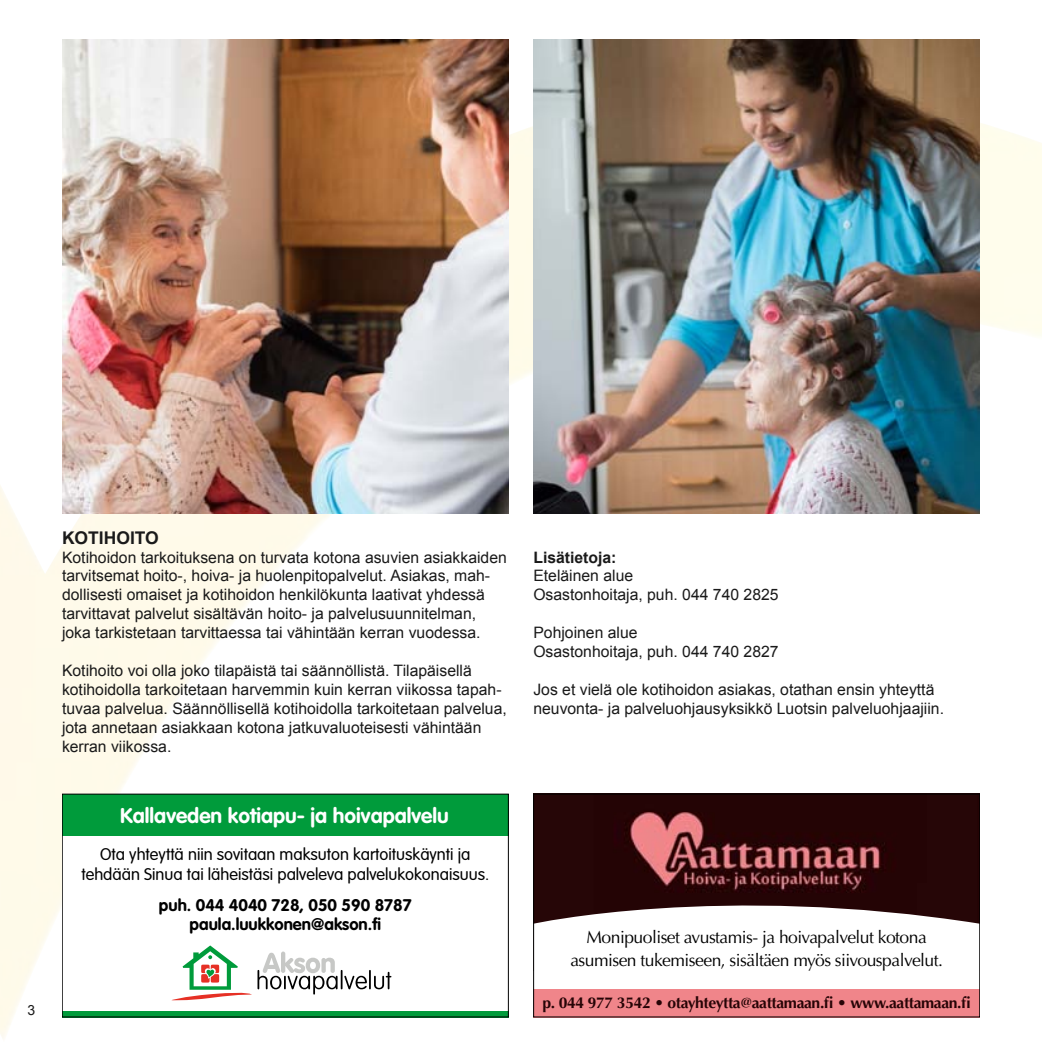
<style>
.page{position:relative;width:1042px;height:1042px;background:#fff}
.page>*{position:absolute;margin:0;border:0;box-sizing:border-box;transform-origin:0 0}
.t1{font:700 21px "VAG Rounded Std";color:#fff}
.t2{font:17.5px/22.8px "Optima LT Std";letter-spacing:-.03em;color:#000;text-align:center}
.t3{font:700 17.5px "Arial";color:#1a1a1a}
.t4{font:300 16.62px/19.9px "VAG Rounded Std";color:#000;text-align:center}
.t5{font:700 16.62px/19.9px "VAG Rounded Std";color:#000;text-align:center}
.t6{font:15.75px/18.9px "Arial";color:#1a1a1a}
.t7{font:700 15.75px "Optima LT Std";letter-spacing:-.025em;color:#270406}
.t8{font:700 15.75px "Arial";color:#1a1a1a}
.t9{font:14px "Arial";color:#1a1a1a}
</style>
<div class="page">
<img style="left:0;top:89px;width:1042px;height:949px">
<img style="left:535px;top:796px;width:443px;height:87px">
<svg style="left:535px;top:883px;width:443px;height:106px"></svg>
<div style="left:533px;top:989px;width:447px;height:28px;background:#f0858a"></div>
<div style="left:533px;top:794px;width:447px;height:223px;border:1px solid #000"></div>
<div style="left:62px;top:794px;width:446px;height:223px;background:#fff"></div>
<div style="left:62px;top:794px;width:446px;height:42px;background:#009b3b"></div>
<div style="left:62px;top:1011px;width:446px;height:6px;background:#009b3b"></div>
<svg style="left:171px;top:945px;width:220px;height:56px"></svg>
<div style="left:62px;top:794px;width:446px;height:223px;border:1px solid #000"></div>
<img style="left:533px;top:40px;width:447px;height:473px">
<img style="left:62px;top:40px;width:446px;height:473px">
<p class="t3" style="left:62px;top:526px;width:98px">Kotihoito</p>
<p class="t6" style="left:62px;top:548px;width:446px">Kotihoidon tarkoituksena on turvata kotona asuvien asiakkaiden tarvitsemat hoito-, hoiva- ja huolenpitopalvelut. Asiakas, mah&shy;dollisesti omaiset ja kotihoidon henkilökunta laativat yhdessä tarvittavat palvelut sisältävän hoito- ja palvelusuunnitelman, joka tarkistetaan tarvittaessa tai vähintään kerran vuodessa.</p>
<p class="t6" style="left:62px;top:661px;width:446px">Kotihoito voi olla joko tilapäistä tai säännöllistä. Tilapäisellä kotihoidolla tarkoitetaan harvemmin kuin kerran viikossa tapah&shy;tuvaa palvelua. Säännöllisellä kotihoidolla tarkoitetaan palvelua, jota annetaan asiakkaan kotona jatkuvaluoteisesti vähintään kerran viikossa.</p>
<h1 class="t1" style="left:120px;top:803px;width:330px">Kallaveden kotiapu- ja hoivapalvelu</h1>
<p class="t4" style="left:81px;top:845px;width:409px">Ota yhteyttä niin sovitaan maksuton kartoituskäynti ja tehdään Sinua tai läheistäsi palveleva palvelukokonaisuus.</p>
<p class="t5" style="left:159px;top:895px;width:254px">puh. 044 4040 728, 050 590 8787 paula.luukkonen@akson.fi</p>
<p class="t9" style="left:27px;top:1000px;width:9px">3</p>
<p class="t8" style="left:533px;top:546px;width:85px">Lisätietoja:</p>
<p class="t6" style="left:533px;top:566px;width:247px">Eteläinen alue<br>Osastonhoitaja, puh. 044 740 2825</p>
<p class="t6" style="left:533px;top:623px;width:247px">Pohjoinen alue<br>Osastonhoitaja, puh. 044 740 2827</p>
<p class="t6" style="left:533px;top:680px;width:412px">Jos et vielä ole kotihoidon asiakas, otathan ensin yhteyttä neuvonta- ja palveluohjausyksikkö Luotsin palveluohjaajiin.</p>
<p class="t2" style="left:570px;top:926px;width:374px">Monipuoliset avustamis- ja hoivapalvelut kotona asumisen tukemiseen, sisältäen myös siivouspalvelut.</p>
<p class="t7" style="left:542px;top:993px;width:430px">p. 044 977 3542 • otayhteytta@aattamaan.fi • www.aattamaan.fi</p>
</div>
